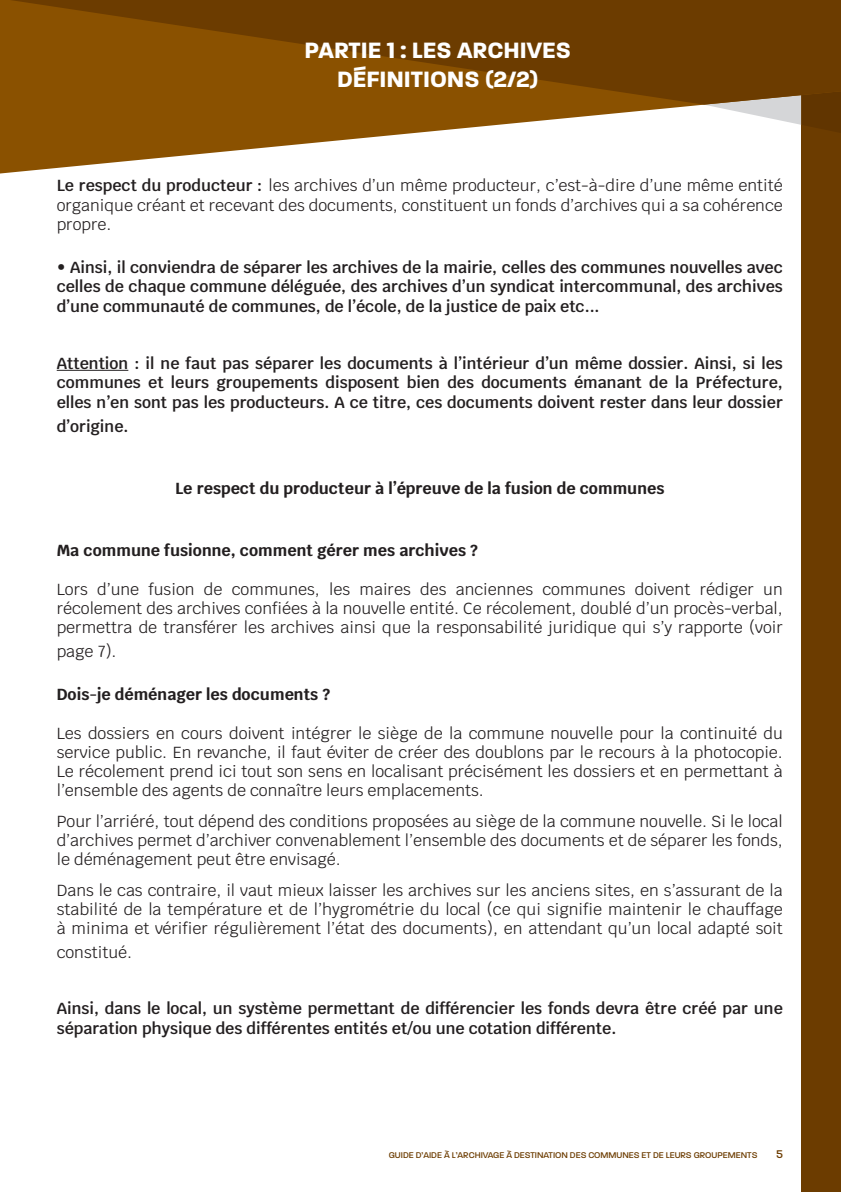
<style>
.page{position:relative;width:841px;height:1192px;background:#fff}
.page>*{position:absolute;margin:0;border:0;box-sizing:border-box;transform-origin:0 0}
.t1{font:700 24px/28.8px "Paralucent";color:#fff;text-align:center}
.t2{font:16px/19.2px "Krub";color:#231f20;text-align:justify}
.t3{font:600 16px/19.2px "Krub";color:#231f20;text-align:justify}
.t4{font:700 16px "Krub";color:#231f20}
.t5{font:500 12px "Paralucent";color:#6c3c00}
.t6{font:500 9px "Paralucent";color:#6c3c00}
.s1{font-weight:600}
.s2{font-weight:400}
</style>
<div class="page">
<div style="left:801px;top:0;width:39px;height:1192px;background:#6c3c00"></div>
<svg style="left:0;top:105px;width:801px;height:68px"></svg>
<svg style="left:0;top:0;width:801px;height:105px;background:#7a4601"></svg>
<hr style="left:57px;top:370px;width:71px;height:1px;background:#231f20">
<svg style="left:801px;top:0;width:40px;height:138px"></svg>
<h1 class="t1" style="left:304px;top:36px;width:268px">PARTIE 1 : LES ARCHIVES<br>DÉFINITIONS (2/2)</h1>
<p class="t2" style="left:57px;top:176px;width:727px"><span class="s1">Le respect du producteur :</span> les archives d’un même producteur, c’est-à-dire d’une même entité organique créant et recevant des documents, constituent un fonds d’archives qui a sa cohérence propre.</p>
<p class="t3" style="left:57px;top:258px;width:727px"><span class="s2">•</span> Ainsi, il conviendra de séparer les archives de la mairie, celles des communes nouvelles avec celles de chaque commune déléguée, des archives d’un syndicat intercommunal, des archives d’une communauté de communes, de l’école, de la justice de paix etc...</p>
<p class="t3" style="left:57px;top:354px;width:727px">Attention : il ne faut pas séparer les documents à l’intérieur d’un même dossier. Ainsi, si les communes et leurs groupements disposent bien des documents émanant de la Préfecture, elles n’en sont pas les producteurs. A ce titre, ces documents doivent rester dans leur dossier</p>
<p class="t3" style="left:57px;top:416px;width:73px">d’origine.</p>
<p class="t4" style="left:175px;top:479px;width:491px">Le respect du producteur à l’épreuve de la fusion de communes</p>
<p class="t4" style="left:57px;top:541px;width:422px">Ma commune fusionne, comment gérer mes archives ?</p>
<p class="t2" style="left:57px;top:579px;width:727px">Lors d’une fusion de communes, les maires des anciennes communes doivent rédiger un récolement des archives confiées à la nouvelle entité. Ce récolement, doublé d’un procès-verbal, permettra de transférer les archives ainsi que la responsabilité juridique qui s’y rapporte (voir</p>
<p class="t2" style="left:57px;top:642px;width:61px">page 7).</p>
<p class="t4" style="left:57px;top:685px;width:275px">Dois-je déménager les documents ?</p>
<p class="t2" style="left:57px;top:723px;width:727px">Les dossiers en cours doivent intégrer le siège de la commune nouvelle pour la continuité du service public. En revanche, il faut éviter de créer des doublons par le recours à la photocopie.<br>Le récolement prend ici tout son sens en localisant précisément les dossiers et en permettant à l’ensemble des agents de connaître leurs emplacements.</p>
<p class="t2" style="left:57px;top:812px;width:727px">Pour l’arriéré, tout dépend des conditions proposées au siège de la commune nouvelle. Si le local d’archives permet d’archiver convenablement l’ensemble des documents et de séparer les fonds, le déménagement peut être envisagé.</p>
<p class="t2" style="left:57px;top:881px;width:727px">Dans le cas contraire, il vaut mieux laisser les archives sur les anciens sites, en s’assurant de la stabilité de la température et de l’hygrométrie du local (ce qui signifie maintenir le chauffage à minima et vérifier régulièrement l’état des documents), en attendant qu’un local adapté soit</p>
<p class="t2" style="left:57px;top:943px;width:77px">constitué.</p>
<p class="t3" style="left:57px;top:998px;width:727px;line-height:20px">Ainsi, dans le local, un système permettant de différencier les fonds devra être créé par une séparation physique des différentes entités et/ou une cotation différente.</p>
<p class="t6" style="left:389px;top:1150px;width:370px">GUIDE D’AIDE À L’ARCHIVAGE À DESTINATION DES COMMUNES ET DE LEURS GROUPEMENTS</p>
<p class="t5" style="left:776px;top:1147px;width:8px">5</p>
</div>
